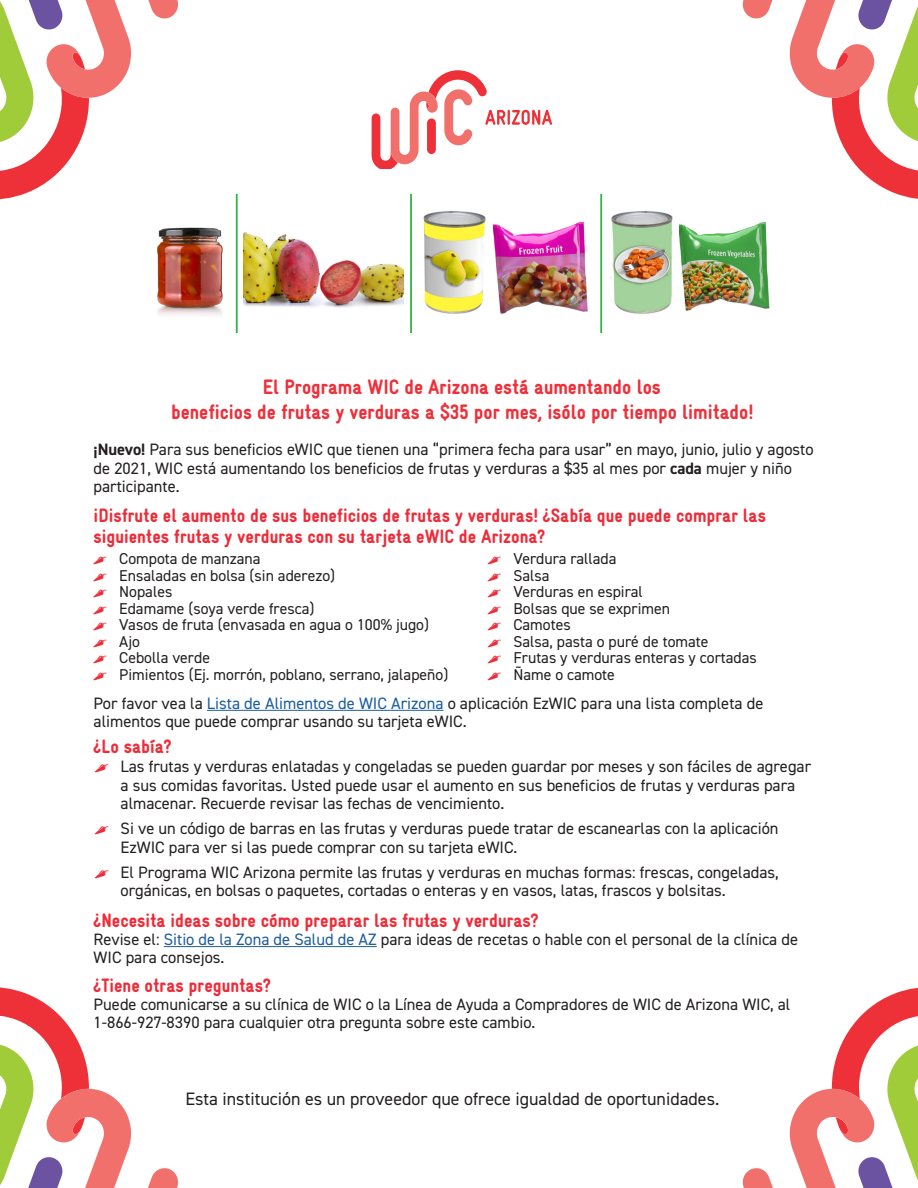
<style>
.page{position:relative;width:918px;height:1188px;background:#fff}
.page>*{position:absolute;margin:0;border:0;box-sizing:border-box;transform-origin:0 0}
.t1{font:900 21px/25.5px "Gravur Condensed";color:#ee303a;text-align:center}
.t2{font:900 19.5px/21.5px "WIC Gravur Condensed";color:#ee2c39}
.t3{font:18px "DIN2014";color:#231f20}
.text{font:16.5px/18.1px "DIN2014";color:#231f20}
.t4{font:15.75px "DIN2014";color:#231f20}
.s1{font-weight:700}
.s2{color:#175d9e}
.s3{color:#205d9e}
</style>
<div class="page">
<svg style="left:0;top:0;width:178px;height:200px"></svg>
<svg style="left:742px;top:0;width:176px;height:199px"></svg>
<svg style="left:0;top:987px;width:178px;height:201px"></svg>
<svg style="left:742px;top:987px;width:176px;height:201px"></svg>
<hr style="left:207px;top:710px;width:237px;height:1px;background:#205d9e">
<hr style="left:164px;top:946px;width:213px;height:1px;background:#205d9e">
<svg style="left:372px;top:70px;width:180px;height:99px"></svg>
<hr style="left:600px;top:194px;width:2px;height:139px;background:#34b44c">
<hr style="left:410px;top:194px;width:2px;height:139px;background:#34b44c">
<img style="left:156px;top:227px;width:67px;height:88px">
<img style="left:423px;top:211px;width:63px;height:103px">
<img style="left:244px;top:232px;width:160px;height:76px">
<img style="left:494px;top:221px;width:93px;height:93px">
<img style="left:680px;top:222px;width:90px;height:89px">
<hr style="left:236px;top:194px;width:2px;height:139px;background:#34b44c">
<img style="left:610px;top:211px;width:63px;height:103px">
<p class="t1" style="left:171px;top:374px;width:584px">El Programa WIC de Arizona está aumentando los<br>beneficios de frutas y verduras a $35 por mes, ¡sólo por tiempo limitado!</p>
<p class="text" style="left:94px;top:440px;width:721px"><span class="s1">¡Nuevo!</span> Para sus beneficios eWIC que tienen una “primera fecha para usar” en mayo, junio, julio y agosto de 2021, WIC está aumentando los beneficios de frutas y verduras a $35 al mes por <span class="s1">cada</span> mujer y niño participante.</p>
<p class="t2" style="left:94px;top:505px;width:674px">¡Disfrute el aumento de sus beneficios de frutas y verduras! ¿Sabía que puede comprar las siguientes frutas y verduras con su tarjeta eWIC de Arizona?</p>
<p class="t4" style="left:119px;top:549px;width:143px">Compota de manzana</p>
<p class="t4" style="left:119px;top:565px;width:218px">Ensaladas en bolsa (sin aderezo)</p>
<p class="t4" style="left:119px;top:582px;width:55px">Nopales</p>
<p class="t4" style="left:119px;top:598px;width:197px">Edamame (soya verde fresca)</p>
<p class="t4" style="left:119px;top:615px;width:311px">Vasos de fruta (envasada en agua o 100% jugo)</p>
<p class="t4" style="left:119px;top:631px;width:22px">Ajo</p>
<p class="t4" style="left:119px;top:648px;width:92px">Cebolla verde</p>
<p class="t4" style="left:119px;top:664px;width:331px">Pimientos (Ej. morrón, poblano, serrano, jalapeño)</p>
<p class="t4" style="left:513px;top:549px;width:105px">Verdura rallada</p>
<p class="t4" style="left:513px;top:565px;width:38px">Salsa</p>
<p class="t4" style="left:513px;top:582px;width:131px">Verduras en espiral</p>
<p class="t4" style="left:513px;top:598px;width:158px">Bolsas que se exprimen</p>
<p class="t4" style="left:513px;top:615px;width:59px">Camotes</p>
<p class="t4" style="left:513px;top:631px;width:197px">Salsa, pasta o puré de tomate</p>
<p class="t4" style="left:513px;top:648px;width:245px">Frutas y verduras enteras y cortadas</p>
<p class="t4" style="left:513px;top:664px;width:103px">Ñame o camote</p>
<p class="text" style="left:94px;top:694px;width:671px">Por favor vea la <span class="s2">Lista de Alimentos de WIC Arizona</span> o aplicación EzWIC para una lista completa de alimentos que puede comprar usando su tarjeta eWIC.</p>
<p class="t2" style="left:94px;top:736px;width:80px">¿Lo sabía?</p>
<p class="text" style="left:121px;top:757px;width:692px">Las frutas y verduras enlatadas y congeladas se pueden guardar por meses y son fáciles de agregar a sus comidas favoritas. Usted puede usar el aumento en sus beneficios de frutas y verduras para almacenar. Recuerde revisar las fechas de vencimiento.</p>
<p class="text" style="left:121px;top:819px;width:660px">Si ve un código de barras en las frutas y verduras puede tratar de escanearlas con la aplicación<br>EzWIC para ver si las puede comprar con su tarjeta eWIC.</p>
<p class="text" style="left:121px;top:863px;width:660px">El Programa WIC Arizona permite las frutas y verduras en muchas formas: frescas, congeladas, orgánicas, en bolsas o paquetes, cortadas o enteras y en vasos, latas, frascos y bolsitas.</p>
<p class="t2" style="left:94px;top:910px;width:447px">¿Necesita ideas sobre cómo preparar las frutas y verduras?</p>
<p class="text" style="left:94px;top:930px;width:706px">Revise el: <span class="s3">Sitio de la Zona de Salud de AZ</span> para ideas de recetas o hable con el personal de la clínica de<br>WIC para consejos.</p>
<p class="t2" style="left:94px;top:975px;width:179px">¿Tiene otras preguntas?</p>
<p class="text" style="left:94px;top:995px;width:698px">Puede comunicarse a su clínica de WIC o la Línea de Ayuda a Compradores de WIC de Arizona WIC, al<br>1-866-927-8390 para cualquier otra pregunta sobre este cambio.</p>
<p class="t3" style="left:185px;top:1087px;width:535px">Esta institución es un proveedor que ofrece igualdad de oportunidades.</p>
</div>
